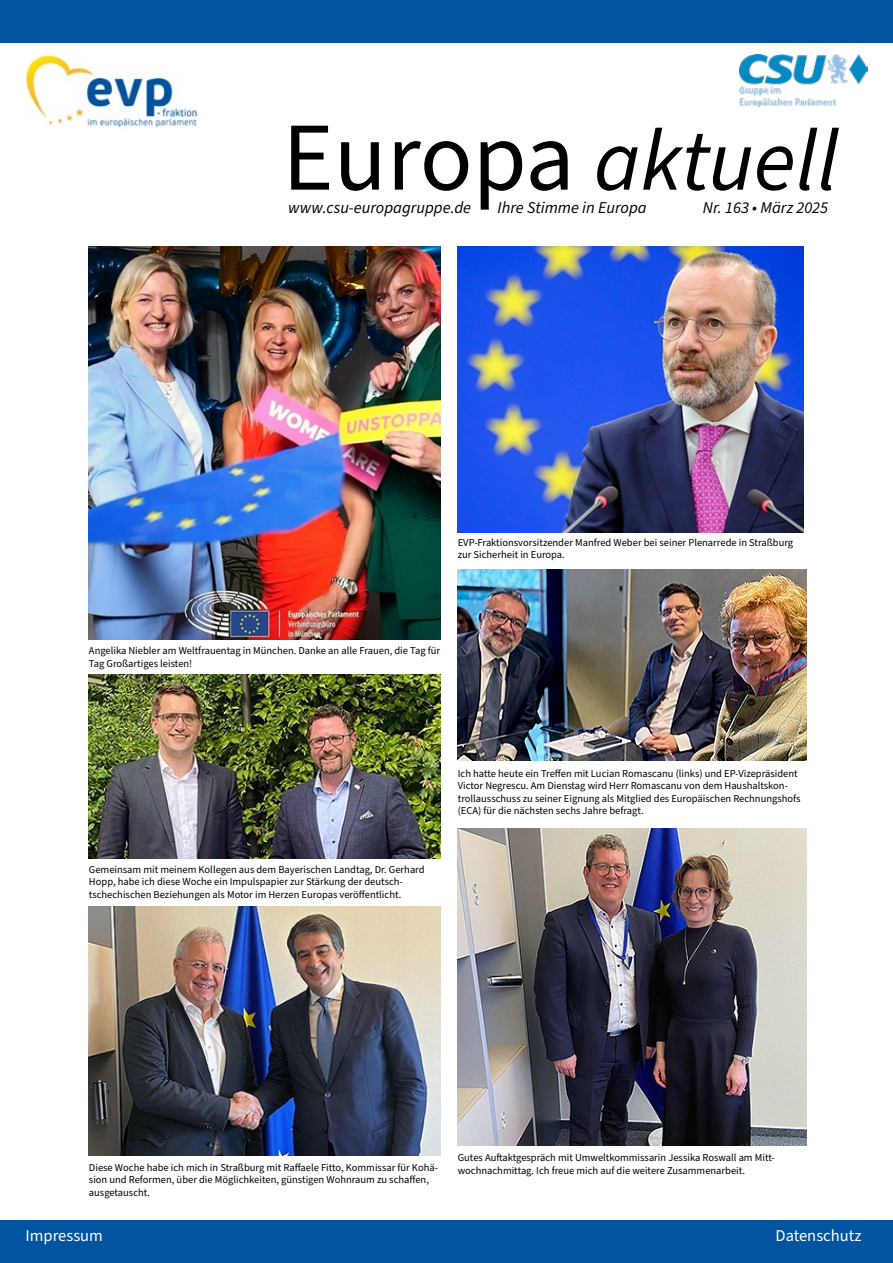
<style>
.page{position:relative;width:893px;height:1263px;background:#fff}
.page>*{position:absolute;margin:0;border:0;box-sizing:border-box;transform-origin:0 0}
.t1{font:italic 87px "Source Sans Pro";color:#000}
.t2{font:italic 16.5px "Source Sans Pro";color:#000}
.t3{font:16.5px "Source Sans Pro";color:#fff}
.t4{font:10.5px/12.6px "Source Sans Pro";color:#000}
.s1{font-style:normal;font-size:97.5px}
</style>
<div class="page">
<img style="left:458px;top:570px;width:348px;height:190px">
<img style="left:458px;top:828px;width:348px;height:317px">
<img style="left:89px;top:907px;width:351px;height:248px">
<img style="left:89px;top:675px;width:351px;height:183px">
<img style="left:458px;top:247px;width:345px;height:285px">
<img style="left:89px;top:247px;width:351px;height:393px">
<div style="left:0;top:1220px;width:893px;height:42px;background:#0154a0"></div>
<img style="left:26px;top:54px;width:172px;height:75px">
<img style="left:739px;top:54px;width:128px;height:52px">
<div style="left:0;top:0;width:893px;height:43px;background:#0154a0"></div>
<h1 class="t1" style="left:282px;top:103px;width:558px"><span class="s1">Europa</span> aktuell</h1>
<h2 class="t2" style="left:288px;top:196px;width:185px">www.csu-europagruppe.de</h2>
<h2 class="t2" style="left:498px;top:196px;width:151px">Ihre Stimme in Europa</h2>
<h2 class="t2" style="left:703px;top:196px;width:127px">Nr. 163 • März 2025</h2>
<p class="t4" style="left:458px;top:536px;width:337px">EVP-Fraktionsvorsitzender Manfred Weber bei seiner Plenarrede in Straßburg zur Sicherheit in Europa.</p>
<p class="t4" style="left:89px;top:645px;width:353px">Angelika Niebler am Weltfrauentag in München. Danke an alle Frauen, die Tag für<br>Tag Großartiges leisten!</p>
<p class="t4" style="left:89px;top:863px;width:337px">Gemeinsam mit meinem Kollegen aus dem Bayerischen Landtag, Dr. Gerhard<br>Hopp, habe ich diese Woche ein Impulspapier zur Stärkung der deutsch&shy;tschechischen Beziehungen als Motor im Herzen Europas veröffentlicht.</p>
<p class="t4" style="left:458px;top:767px;width:344px">Ich hatte heute ein Treffen mit Lucian Romascanu (links) und EP-Vizepräsident Victor Negrescu. Am Dienstag wird Herr Romascanu von dem Haushaltskon&shy;trollausschuss zu seiner Eignung als Mitglied des Europäischen Rechnungshofs (ECA) für die nächsten sechs Jahre befragt.</p>
<p class="t4" style="left:458px;top:1152px;width:319px">Gutes Auftaktgespräch mit Umweltkommissarin Jessika Roswall am Mitt-</p>
<p class="t4" style="left:89px;top:1161px;width:350px">Diese Woche habe ich mich in Straßburg mit Raffaele Fitto, Kommissar für Kohä-</p>
<p class="t4" style="left:458px;top:1164px;width:289px">wochnachmittag. Ich freue mich auf die weitere Zusammenarbeit.</p>
<p class="t4" style="left:89px;top:1174px;width:342px">sion und Reformen, über die Möglichkeiten, günstigen Wohnraum zu schaffen, ausgetauscht.</p>
<h2 class="t3" style="left:26px;top:1225px;width:79px">Impressum</h2>
<h2 class="t3" style="left:775px;top:1225px;width:87px">Datenschutz</h2>
</div>
